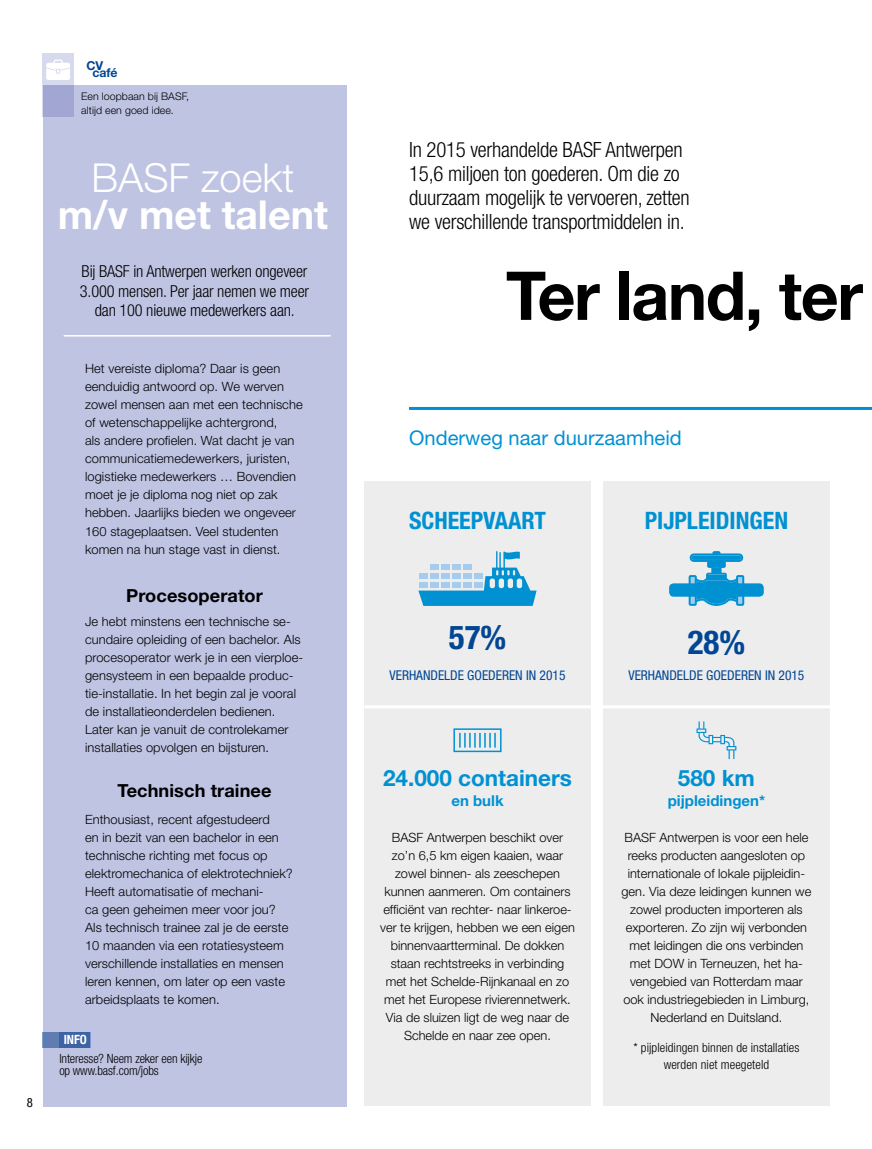
<style>
.page{position:relative;width:872px;height:1149px;background:#fff}
.page>*{position:absolute;margin:0;border:0;box-sizing:border-box;transform-origin:0 0}
.t1{font:700 67.35px "Helvetica Neue LT Std";letter-spacing:-.02em;color:#000}
.t2{font:700 39.9px "Helvetica Neue LT Std";color:#fff}
.t3{font:300 39.9px "Helvetica Neue LT Std";color:#fff}
.t4{font:700 condensed 33px "Helvetica Neue LT Std";color:#014694}
.t5{font:700 condensed 24px "Helvetica Neue LT Std";color:#0091d3}
.t6{font:700 22.5px "Helvetica Neue LT Std";color:#0091d3}
.t7{font:300 condensed 21px/24px "Helvetica Neue LT Std";letter-spacing:-.01em;color:#000}
.t8{font:20.1px "Helvetica Neue LT Std";color:#0091d3}
.t9{font:700 18px "Helvetica Neue LT Std";letter-spacing:.005em;color:#000}
.t10{font:300 condensed 16.5px/19.5px "Helvetica Neue LT Std";letter-spacing:-.01em;color:#000;text-align:center}
.t11{font:700 15px "Helvetica Neue LT Std";color:#0091d3}
.t12{font:condensed 13.5px "Helvetica Neue LT Std";color:#014694}
.t13{font:300 12.75px/18px "Helvetica Neue LT Std";letter-spacing:.005em;color:#000}
.t14{font:300 condensed 12.75px/16.5px "Helvetica Neue LT Std";letter-spacing:.005em;color:#000;text-align:center}
.t15{font:700 condensed 12.75px "Helvetica Neue LT Std";color:#fff}
.t16{font:condensed 12.75px "Helvetica Neue LT Std";color:#000}
.t17{font:700 12.3px "Helvetica Neue LT Std";color:#014694}
.t18{font:300 10.5px/13.5px "Helvetica Neue LT Std";letter-spacing:.005em;color:#000}
</style>
<div class="page">
<div style="left:364px;top:481px;width:226px;height:625px;background:#ededed"></div>
<div style="left:603px;top:481px;width:226px;height:625px;background:#ededed"></div>
<div style="left:43px;top:85px;width:303px;height:1021px;background:#bfc4e3"></div>
<hr style="left:409px;top:407px;width:463px;height:3px;background:#0091d3">
<div style="left:453px;top:728px;width:48px;height:24px;border:2px solid #0091d3"></div>
<svg style="left:459px;top:732px;width:37px;height:15px"></svg>
<svg style="left:688px;top:551px;width:56px;height:54px"></svg>
<svg style="left:708px;top:574px;width:17px;height:4px"></svg>
<hr style="left:709px;top:562px;width:15px;height:3px;background:#0091d3">
<svg style="left:691px;top:555px;width:50px;height:4px"></svg>
<div style="left:669px;top:583px;width:94px;height:13px;background:#0091d3;border-radius:4px"></div>
<svg style="left:696px;top:721px;width:40px;height:37px"></svg>
<svg style="left:43px;top:53px;width:31px;height:64px;fill:#a1a7d2"></svg>
<hr style="left:64px;top:335px;width:267px;height:1px;background:#fff">
<svg style="left:46px;top:60px;width:24px;height:20px"></svg>
<svg style="left:43px;top:1032px;width:47px;height:15px"></svg>
<hr style="left:364px;top:705px;width:508px;height:3px;background:#fff">
<svg style="left:418px;top:551px;width:118px;height:54px"></svg>
<p class="t16" style="left:27px;top:1094px;width:8px">8</p>
<p class="t17" style="left:86px;top:58px;width:18px">CV</p>
<p class="t17" style="left:92px;top:65px;width:27px">café</p>
<p class="t18" style="left:81px;top:89px;width:109px">Een loopbaan bij BASF, altijd een goed idee.</p>
<h2 class="t3" style="left:92px;top:153px;width:204px">BASF zoekt</h2>
<h2 class="t2" style="left:58px;top:190px;width:272px">m/v met talent</h2>
<p class="t10" style="left:80px;top:261px;width:231px">Bij BASF in Antwerpen werken ongeveer<br>3.000 mensen. Per jaar nemen we meer dan 100 nieuwe medewerkers aan.</p>
<p class="t13" style="left:85px;top:359px;width:219px">Het vereiste diploma? Daar is geen eenduidig antwoord op. We werven zowel mensen aan met een technische of wetenschappelijke achtergrond,<br>als andere profielen. Wat dacht je van communicatiemedewerkers, juristen, logistieke medewerkers … Bovendien moet je je diploma nog niet op zak hebben. Jaarlijks bieden we ongeveer 160 stageplaatsen. Veel studenten komen na hun stage vast in dienst.</p>
<h3 class="t9" style="left:126px;top:583px;width:138px">Procesoperator</h3>
<p class="t13" style="left:85px;top:611px;width:220px">Je hebt minstens een technische se&shy;cundaire opleiding of een bachelor. Als procesoperator werk je in een vierploe&shy;gensysteem in een bepaalde produc&shy;tie-installatie. In het begin zal je vooral de installatieonderdelen bedienen.<br>Later kan je vanuit de controlekamer installaties opvolgen en bijsturen.</p>
<h3 class="t9" style="left:117px;top:779px;width:155px">Technisch trainee</h3>
<p class="t13" style="left:85px;top:809px;width:209px">Enthousiast, recent afgestudeerd<br>en in bezit van een bachelor in een technische richting met focus op elektromechanica of elektrotechniek?<br>Heeft automatisatie of mechani-<br>ca geen geheimen meer voor jou?<br>Als technisch trainee zal je de eerste 10 maanden via een rotatiesysteem verschillende installaties en mensen leren kennen, om later op een vaste arbeidsplaats te komen.</p>
<p class="t15" style="left:64px;top:1031px;width:24px">INFO</p>
<p class="t14" style="left:59px;top:1051px;width:145px;line-height:12px;text-align:left">Interesse? Neem zeker een kijkje op www.basf.com/jobs</p>
<h3 class="t7" style="left:409px;top:137px;width:282px">In 2015 verhandelde BASF Antwerpen 15,6 miljoen ton goederen. Om die zo duurzaam mogelijk te vervoeren, zetten we verschillende transportmiddelen in.</h3>
<h1 class="t1" style="left:506px;top:254px;width:359px">Ter land, ter</h1>
<h3 class="t8" style="left:409px;top:426px;width:274px">Onderweg naar duurzaamheid</h3>
<h3 class="t5" style="left:409px;top:506px;width:138px">SCHEEPVAART</h3>
<h3 class="t5" style="left:644px;top:506px;width:145px">PIJPLEIDINGEN</h3>
<h3 class="t4" style="left:449px;top:617px;width:59px">57%</h3>
<h3 class="t4" style="left:687px;top:622px;width:59px">28%</h3>
<p class="t12" style="left:389px;top:667px;width:177px">VERHANDELDE GOEDEREN IN 2015</p>
<p class="t12" style="left:628px;top:667px;width:177px">VERHANDELDE GOEDEREN IN 2015</p>
<h3 class="t6" style="left:383px;top:763px;width:190px">24.000 containers</h3>
<h3 class="t6" style="left:678px;top:763px;width:79px">580 km</h3>
<p class="t11" style="left:451px;top:790px;width:54px">en bulk</p>
<p class="t11" style="left:667px;top:790px;width:99px">pijpleidingen*</p>
<p class="t13" style="left:380px;top:827px;width:196px;text-align:center">BASF Antwerpen beschikt over zo’n 6,5 km eigen kaaien, waar zowel binnen- als zeeschepen kunnen aanmeren. Om containers efficiënt van rechter- naar linkeroe&shy;ver te krijgen, hebben we een eigen binnenvaartterminal. De dokken staan rechtstreeks in verbinding met het Schelde-Rijnkanaal en zo met het Europese rivierennetwerk.<br>Via de sluizen ligt de weg naar de<br>Schelde en naar zee open.</p>
<p class="t13" style="left:621px;top:827px;width:191px;text-align:center">BASF Antwerpen is voor een hele reeks producten aangesloten op internationale of lokale pijpleidin&shy;gen. Via deze leidingen kunnen we zowel producten importeren als exporteren. Zo zijn wij verbonden met leidingen die ons verbinden met DOW in Terneuzen, het ha&shy;vengebied van Rotterdam maar ook industriegebieden in Limburg,<br>Nederland en Duitsland.</p>
<p class="t14" style="left:633px;top:1039px;width:167px">* pijpleidingen binnen de installaties werden niet meegeteld</p>
</div>
